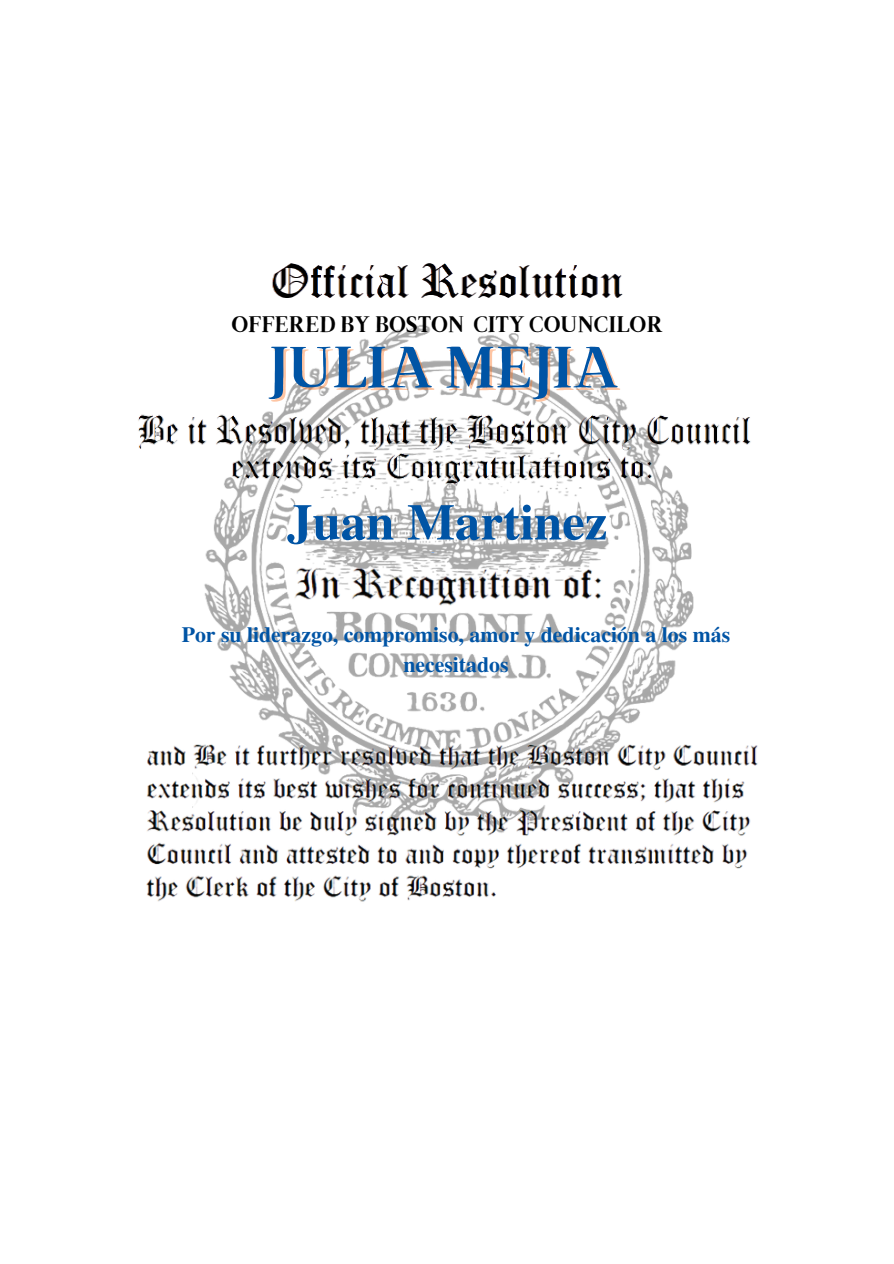
<style>
.page{position:relative;width:894px;height:1264px;background:#fff}
.page>*{position:absolute;margin:0;border:0;box-sizing:border-box;transform-origin:0 0}
.t1{font:58.05px "Brixton TC";color:#0054a5}
.t2{font:700 50.7px "Te X Gyre Termes";color:#0054a5}
.t3{font:22.5px "Brixton TC";color:#000}
.t4{font:700 21.75px/30.5px "Te X Gyre Termes";color:#0054a5;text-align:center}
</style>
<div class="page">
<img style="left:204px;top:325px;width:490px;height:411px">
<img style="left:272px;top:263px;width:351px;height:35px">
<img style="left:138px;top:395px;width:613px;height:66px">
<img style="left:221px;top:447px;width:444px;height:41px">
<img style="left:146px;top:736px;width:612px;height:166px">
<img style="left:278px;top:553px;width:338px;height:65px">
<p class="t3" style="left:231px;top:316px;width:433px">OFFERED BY BOSTON CITY COUNCILOR</p>
<h1 class="t1" style="left:268px;top:346px;width:352px">JULIA MEJIA</h1>
<h2 class="t2" style="left:287px;top:483px;width:321px">Juan Martinez</h2>
<p class="t4" style="left:182px;top:618px;width:549px">Por su liderazgo, compromiso, amor y dedicación a los más necesitados</p>
</div>
